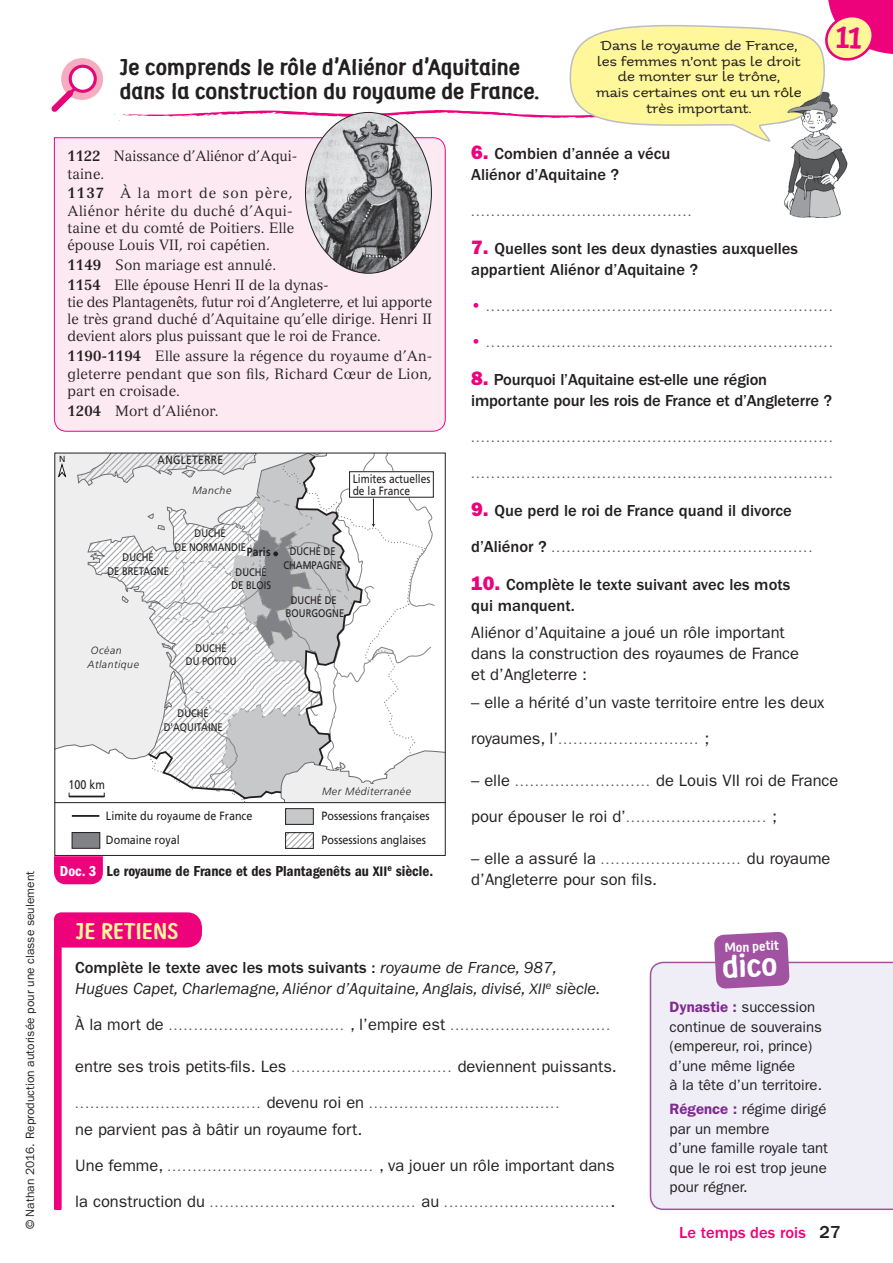
<style>
.page{position:relative;width:893px;height:1263px;background:#fff}
.page>*{position:absolute;margin:0;border:0;box-sizing:border-box;transform-origin:0 0}
.t1{font:700 31.8px "Supernettcn";color:#fff;scale:1.2 1}
.t2{font:28.35px "Bleeker";color:#ed027c;scale:1.2 1}
.t3{font:700 22.5px/24px "Supernettcn";color:#231f20;scale:1.2 1}
.t4{font:700 22.5px "Supernettcn";color:#fff79a;scale:1.2 1}
.t5{font:500 18px "ITC Franklin Gothic Std";color:#231f20}
.t6{font:500 16.5px/21px "ITC Franklin Gothic Std";color:#231f20}
.t7{font:16.5px/21px "ITC Franklin Gothic Std";color:#231f20}
.t8{font:italic 16.5px/21px "ITC Franklin Gothic Std";color:#231f20}
.t9{font:500 16.5px "ITC Franklin Gothic Std";color:#ed027c}
.t10{font:500 15px "FS Lola";color:#57585a}
.t11{font:15px/19.5px "ITC Franklin Gothic Std";color:#231f20}
.t12{font:15px "ITC Franklin Gothic Std Dm Cd";color:#231f20}
.t13{font:14.7px/17.2px "Versailles LT Std";letter-spacing:.01em;color:#231f20;text-align:justify;scale:.93 1}
.t14{font:700 12.9px "Supernettcn";color:#fff;scale:1.2 1}
.t15{font:12.75px/15.8px "Kolyada";color:#231f20;text-align:center}
.t16{font:12.6px "Frutiger";color:#231f20;scale:.85 1}
.t17{font:12px "Frutiger LT Std";color:#231f20;scale:.9 1}
.t18{font:12px "ITC Franklin Gothic Std";color:#231f20}
.t19{font:12px/12px "Frutiger LT Std";color:#231f20;scale:.85 1}
.t20{font:12px "Frutiger LT Std";letter-spacing:.035em;color:#231f20;scale:.85 1}
.t21{font:700 12px "Frutiger LT Std";letter-spacing:.025em;color:#231f20;scale:.85 1}
.t22{font:10.95px/13.4px "Frutiger LT Std";color:#231f20;text-align:center;scale:.85 1}
.t23{font:italic 300 10.5px/14.2px "Frutiger LT Std";letter-spacing:.05em;color:#231f20}
.t24{font:8.85px "Frutiger";color:#231f20}
.s1{color:#1e1b01}
.s2{font-weight:700}
.s3{color:#fff}
.s4{font-size:14.25px}
.s5{font-family:"ITC Franklin Gothic Std Hvy";font-weight:400;font-size:19.5px;color:#ed027c}
.s6{font-family:"ITC Franklin Gothic Std";font-weight:600;font-size:16.5px;color:#ed028c}
.s7{font-family:"ITC Franklin Gothic Std";font-size:16.5px;color:#231f20}
.s8{font-family:"ITC Franklin Gothic Std";font-weight:400;font-size:16.5px;color:#231f20}
.s9{font-weight:500;font-style:normal}
.s10{font-size:15.6px}
.s11{font-family:"FS Lola";font-weight:500;font-size:15px;color:#57585a}
.s12{font-weight:600;color:#802990}
</style>
<div class="page">
<div style="left:54px;top:912px;width:148px;height:35px;background:#ed027c"></div>
<div style="left:54px;top:923px;width:8px;height:287px;background:#ed027c;border-radius:2px"></div>
<div style="left:650px;top:962px;width:243px;height:248px;background:#efeef6"></div>
<svg style="left:714px;top:932px;width:76px;height:57px;background:#aa64aa"></svg>
<div style="left:61px;top:58px;width:42px;height:42px;background:#f6adc0;border-radius:50%"></div>
<svg style="left:51px;top:83px;width:29px;height:29px"></svg>
<div style="left:70px;top:66px;width:25px;height:25px;background:#fff;border-radius:50%"></div>
<div style="left:69px;top:65px;width:28px;height:28px;border:3px solid #e6067a;border-radius:50%"></div>
<div style="left:54px;top:137px;width:392px;height:295px;background:#fce9f1"></div>
<svg style="left:114px;top:0;width:779px;height:142px"></svg>
<img style="left:305px;top:112px;width:126px;height:161px;border-radius:50%">
<svg style="left:54px;top:856px;width:49px;height:28px"></svg>
<svg style="left:56px;top:455px;width:388px;height:394px"></svg>
<div style="left:54px;top:453px;width:392px;height:403px;border:1px solid #231f20"></div>
<img style="left:778px;top:85px;width:75px;height:133px">
<img style="left:778px;top:85px;width:46px;height:39px">
<img style="left:778px;top:87px;width:24px;height:10px">
<p class="t18" style="left:25px;top:1229px;width:360px;rotate:-90deg">© Nathan 2016. Reproduction autorisée pour une classe seulement</p>
<h3 class="t3" style="left:120px;top:57px;width:351px">Je comprends le rôle d’Aliénor d’Aquitaine dans la construction du royaume de France.</h3>
<p class="t15" style="left:596px;top:38px;width:207px">Dans le royaume de France, les femmes n’ont pas le droit de monter sur le trône,<br>mais certaines ont eu un <span class="s1">rôle </span>très important.</p>
<h2 class="t2" style="left:836px;top:28px;width:23px">11</h2>
<p class="t13" style="left:68px;top:149px;width:248px"><span class="s2">1122</span> Naissance d’Aliénor d’Aqui&shy;taine.</p>
<p class="t13" style="left:68px;top:186px;width:245px"><span class="s2">1137</span> À la mort de son père, Aliénor hérite du duché d’Aqui&shy;taine et du comté de Poitiers. Elle épouse Louis VII, roi capétien.</p>
<p class="t13" style="left:68px;top:256px;width:282px;line-height:19.8px"><span class="s2">1149</span> Son mariage est annulé.<br><span class="s2">1154</span> Elle épouse Henri II de la dynas-</p>
<p class="t13" style="left:68px;top:295px;width:393px">tie des Planta genêts, futur roi d’Angleterre, et lui apporte le très grand duché d’Aquitaine qu’elle dirige. Henri II devient alors plus puissant que le roi de France.</p>
<p class="t13" style="left:68px;top:349px;width:393px"><span class="s2">1190-1194</span> Elle assure la régence du royaume d’An&shy;gleterre pendant que son fils, Richard Cœur de Lion, part en croisade.</p>
<p class="t13" style="left:68px;top:403px;width:164px"><span class="s2">1204</span> Mort d’Aliénor.</p>
<p class="t24" style="left:59px;top:456px;width:8px">N</p>
<p class="t20" style="left:158px;top:454px;width:79px">ANGLETERRE</p>
<p class="t23" style="left:192px;top:483px;width:40px">Manche</p>
<p class="t22" style="left:175px;top:527px;width:85px">DUCHÉ<br>DE NORMANDIE</p>
<p class="t22" style="left:231px;top:566px;width:48px">DUCHÉ<br>DE BLOIS</p>
<p class="t21" style="left:247px;top:546px;width:29px">Paris</p>
<p class="t22" style="left:107px;top:551px;width:74px">DUCHÉ<br>DE BRETAGNE</p>
<p class="t23" style="left:88px;top:643px;width:53px;text-indent:3px">Océan<br>Atlantique</p>
<p class="t22" style="left:186px;top:642px;width:61px">DUCHÉ<br>DU POITOU</p>
<p class="t19" style="left:353px;top:473px;width:93px">Limites actuelles de la France</p>
<p class="t22" style="left:283px;top:545px;width:70px">DUCHÉ DE<br>CHAMPAGNE</p>
<p class="t22" style="left:286px;top:594px;width:70px">DUCHÉ DE<br>BOURGOGNE</p>
<p class="t22" style="left:164px;top:707px;width:71px">DUCHÉ<br>D’AQUITAINE</p>
<p class="t16" style="left:69px;top:780px;width:44px">100 km</p>
<p class="t23" style="left:322px;top:785px;width:90px">Mer Méditerranée</p>
<p class="t17" style="left:106px;top:810px;width:164px">Limite du royaume de France</p>
<p class="t17" style="left:322px;top:810px;width:122px">Possessions françaises</p>
<p class="t17" style="left:106px;top:834px;width:84px">Domaine royal</p>
<p class="t17" style="left:322px;top:834px;width:118px">Possessions anglaises</p>
<p class="t12" style="left:60px;top:865px;width:375px"><span class="s3">Doc. 3</span> Le royaume de France et des Plantagenêts au <span class="s4">XII</span><sup>e</sup> siècle.</p>
<p class="t6" style="left:471px;top:144px;width:201px"><span class="s5">6.</span> Combien d’année a vécu<br>Aliénor d’Aquitaine ?</p>
<p class="t10" style="left:471px;top:205px;width:222px">............................................</p>
<p class="t6" style="left:471px;top:239px;width:328px"><span class="s5">7.</span> Quelles sont les deux dynasties auxquelles appartient Aliénor d’Aquitaine ?</p>
<p class="t10" style="left:471px;top:300px;width:363px"><span class="s6">•</span> .....................................................................</p>
<p class="t10" style="left:471px;top:336px;width:363px"><span class="s6">•</span> .....................................................................</p>
<p class="t6" style="left:471px;top:370px;width:362px"><span class="s5">8.</span> Pourquoi l’Aquitaine est-elle une région importante pour les rois de France et d’Angleterre ?</p>
<p class="t10" style="left:471px;top:431px;width:363px">........................................................................</p>
<p class="t10" style="left:471px;top:467px;width:363px">........................................................................</p>
<p class="t6" style="left:471px;top:501px;width:322px"><span class="s5">9.</span> Que perd le roi de France quand il divorce</p>
<p class="t10" style="left:471px;top:541px;width:343px"><span class="s7">d’Aliénor ?</span> ....................................................</p>
<p class="t6" style="left:471px;top:575px;width:321px"><span class="s5">10.</span> Complète le texte suivant avec les mots qui manquent.</p>
<p class="t7" style="left:471px;top:624px;width:329px">Aliénor d’Aquitaine a joué un rôle important dans la construction des royaumes de France et d’Angleterre :</p>
<p class="t7" style="left:471px;top:693px;width:355px">– elle a hérité d’un vaste territoire entre les deux</p>
<p class="t10" style="left:471px;top:733px;width:240px"><span class="s8">royaumes, l’</span>............................ <span class="s8">;</span></p>
<p class="t10" style="left:471px;top:775px;width:369px"><span class="s8">– elle</span> ........................... <span class="s8">de Louis VII roi de France</span></p>
<p class="t10" style="left:471px;top:811px;width:307px"><span class="s8">pour épouser le roi d’</span>............................ <span class="s8">;</span></p>
<p class="t10" style="left:471px;top:854px;width:361px"><span class="s8">– elle a assuré la</span> ............................ <span class="s8">du royaume</span></p>
<p class="t7" style="left:471px;top:871px;width:188px">d’Angleterre pour son fils.</p>
<h3 class="t4" style="left:76px;top:922px;width:87px">JE RETIENS</h3>
<p class="t8" style="left:75px;top:958px;width:527px"><span class="s9">Complète le texte avec les mots suivants :</span> royaume de France, 987,<br>Hugues Capet, Charlemagne, Aliénor d’Aquitaine, Anglais, divisé, <span class="s10">XII</span><sup>e</sup> siècle.</p>
<p class="t10" style="left:75px;top:1019px;width:536px"><span class="s8">À la mort de</span> ................................... <span class="s8">, l’empire est</span> ................................</p>
<p class="t7" style="left:75px;top:1058px;width:543px">entre ses trois petits-fils. Les <span class="s11">................................</span> deviennent puissants.</p>
<p class="t10" style="left:75px;top:1097px;width:485px">..................................... <span class="s8">devenu roi en</span> ......................................</p>
<p class="t7" style="left:75px;top:1121px;width:289px">ne parvient pas à bâtir un royaume fort.</p>
<p class="t10" style="left:75px;top:1161px;width:541px"><span class="s8">Une femme,</span> ......................................... <span class="s8">, va jouer un rôle important dans</span></p>
<p class="t10" style="left:75px;top:1197px;width:542px"><span class="s8">la construction du</span> ......................................... <span class="s8">au</span> .................................<span class="s8">.</span></p>
<p class="t14" style="left:724px;top:943px;width:47px;rotate:-3deg">Mon petit</p>
<h1 class="t1" style="left:721px;top:955px;width:48px;rotate:-3deg">dico</h1>
<p class="t11" style="left:670px;top:999px;width:154px"><span class="s12">Dynastie :</span> succession continue de souverains (empereur, roi, prince) d’une même lignée<br>à la tête d’un territoire.</p>
<p class="t11" style="left:670px;top:1101px;width:160px"><span class="s12">Régence :</span> régime dirigé par un membre<br>d’une famille royale tant que le roi est trop jeune pour régner.</p>
<p class="t9" style="left:679px;top:1226px;width:128px">Le temps des rois</p>
<p class="t5" style="left:819px;top:1225px;width:23px">27</p>
</div>
